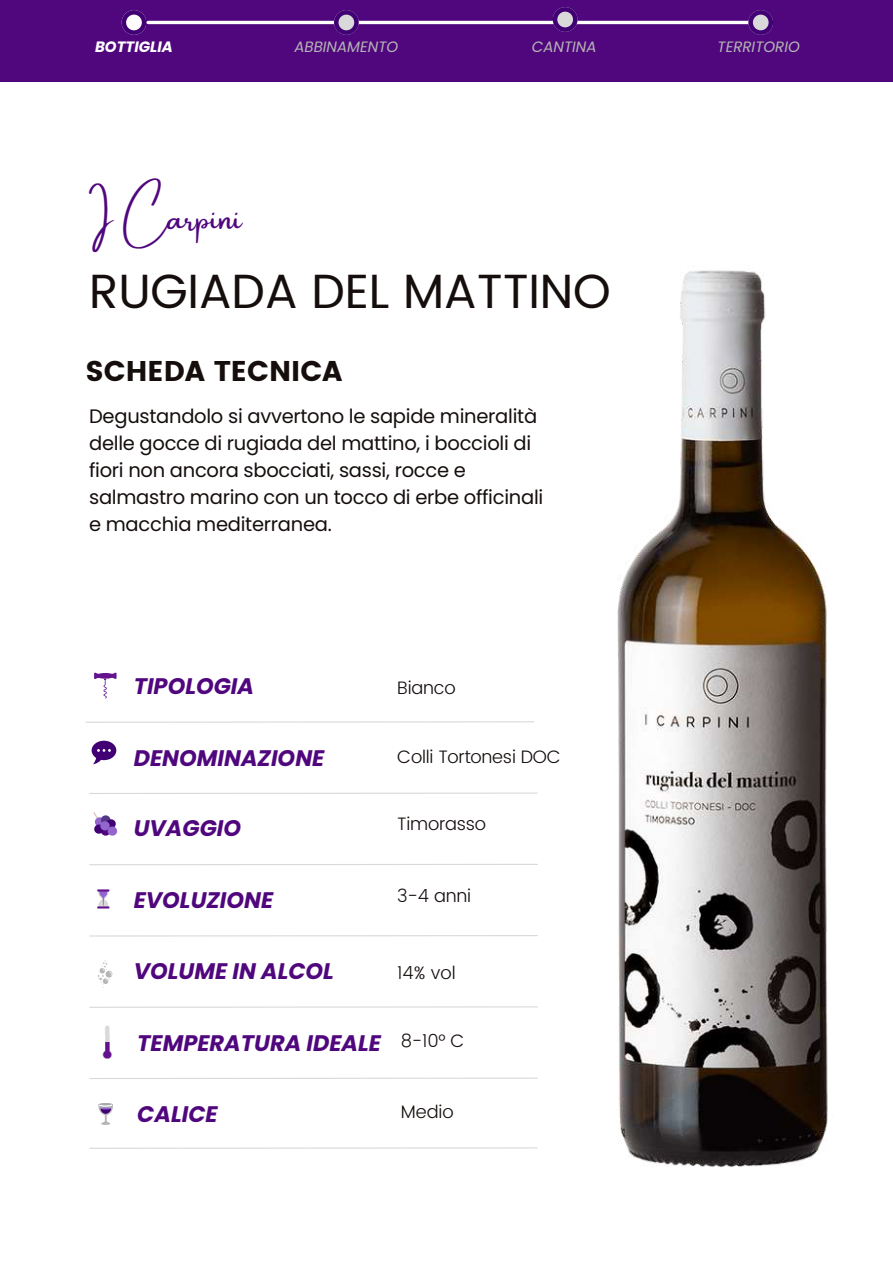
<style>
.page{position:relative;width:893px;height:1264px;background:#fff}
.page>*{position:absolute;margin:0;border:0;box-sizing:border-box;transform-origin:0 0}
.t1{font:48px "Poppins";letter-spacing:-.005em;color:#150e0d}
.t2{font:34.35px "Amsterdam One";color:#50077d}
.t3{font:28.5px "Poppins";color:#150e0d}
.t4{font:italic 700 22.5px "Poppins";color:#50077d}
.t5{font:19.5px/27px "Poppins";letter-spacing:-.015em;color:#150e0d}
.t6{font:300 18px "Poppins";letter-spacing:-.015em;color:#150e0d}
.t7{font:italic 15px "Poppins";color:#b5b5b5}
.t8{font:italic 700 15px "Poppins";color:#fff}
</style>
<div class="page">
<div style="left:0;top:0;width:892px;height:82px;background:#50077d"></div>
<svg style="left:122px;top:10px;width:24px;height:25px"></svg>
<hr style="left:148px;top:21px;width:610px;height:3px;background:#fff">
<svg style="left:334px;top:10px;width:25px;height:25px"></svg>
<svg style="left:748px;top:10px;width:25px;height:25px"></svg>
<svg style="left:552px;top:7px;width:25px;height:25px"></svg>
<svg style="left:97px;top:889px;width:12px;height:19px"></svg>
<svg style="left:93px;top:812px;width:24px;height:23px"></svg>
<svg style="left:92px;top:740px;width:24px;height:24px"></svg>
<svg style="left:98px;top:1103px;width:15px;height:21px"></svg>
<svg style="left:98px;top:960px;width:14px;height:25px"></svg>
<img style="left:478px;top:266px;width:350px;height:901px">
<hr style="left:90px;top:792px;width:447px;height:2px;background:#d9d9d9">
<hr style="left:86px;top:721px;width:447px;height:1px;background:#d9d9d9">
<hr style="left:90px;top:863px;width:447px;height:2px;background:#d9d9d9">
<hr style="left:90px;top:935px;width:447px;height:1px;background:#d9d9d9">
<hr style="left:90px;top:1077px;width:447px;height:2px;background:#d9d9d9">
<hr style="left:90px;top:1147px;width:447px;height:1px;background:#d9d9d9">
<hr style="left:90px;top:1006px;width:447px;height:1px;background:#d9d9d9">
<svg style="left:94px;top:672px;width:22px;height:26px"></svg>
<svg style="left:103px;top:1025px;width:9px;height:33px"></svg>
<p class="t8" style="left:95px;top:37px;width:79px">BOTTIGLIA</p>
<p class="t7" style="left:294px;top:37px;width:105px">ABBINAMENTO</p>
<p class="t7" style="left:532px;top:37px;width:66px">CANTINA</p>
<p class="t7" style="left:717px;top:37px;width:84px">TERRITORIO</p>
<h2 class="t2" style="left:89px;top:199px;width:154px">I Carpini</h2>
<h1 class="t1" style="left:89px;top:263px;width:523px">RUGIADA DEL MATTINO</h1>
<h3 class="t3" style="left:85px;top:355px;width:258px">SCHEDA TECNICA</h3>
<p class="t5" style="left:89px;top:402px;width:455px">Degustandolo si avvertono le sapide mineralità delle gocce di rugiada del mattino, i boccioli di fiori non ancora sbocciati, sassi, rocce e salmastro marino con un tocco di erbe officinali e macchia mediterranea.</p>
<p class="t4" style="left:134px;top:670px;width:122px">TIPOLOGIA</p>
<p class="t6" style="left:397px;top:677px;width:60px">Bianco</p>
<p class="t4" style="left:134px;top:742px;width:192px">DENOMINAZIONE</p>
<p class="t6" style="left:397px;top:746px;width:165px">Colli Tortonesi DOC</p>
<p class="t4" style="left:134px;top:812px;width:109px">UVAGGIO</p>
<p class="t6" style="left:397px;top:813px;width:90px">Timorasso</p>
<p class="t4" style="left:134px;top:884px;width:141px">EVOLUZIONE</p>
<p class="t6" style="left:397px;top:885px;width:75px">3-4 anni</p>
<p class="t4" style="left:134px;top:955px;width:202px">VOLUME IN ALCOL</p>
<p class="t6" style="left:397px;top:961px;width:60px">14% vol</p>
<p class="t4" style="left:137px;top:1026px;width:329px">TEMPERATURA IDEALE <sup>8-10°</sup> <sup>C</sup></p>
<p class="t4" style="left:137px;top:1098px;width:82px">CALICE</p>
<p class="t6" style="left:401px;top:1100px;width:54px">Medio</p>
</div>
